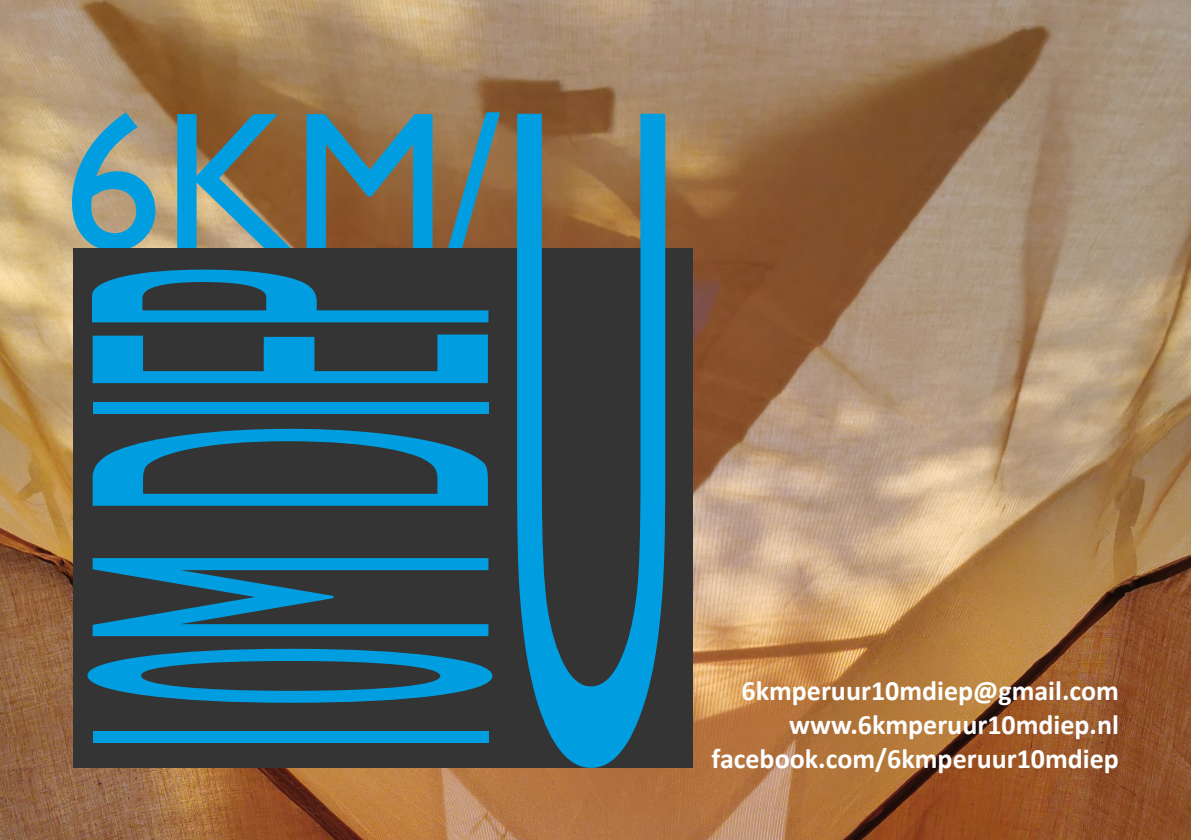
<style>
.page{position:relative;width:1191px;height:840px;background:#fff}
.page>*{position:absolute;margin:0;border:0;box-sizing:border-box;transform-origin:0 0}
.t1{font:580px "Gill Sans";color:#009ee0;scale:.21 1}
.t2{font:198px "Gill Sans";color:#009ee0}
.t3{font:700 28px/34px "Calibri";color:#fff;text-align:right}
</style>
<div class="page">
<img style="left:0;top:0;width:1191px;height:839px">
<div style="left:73px;top:248px;width:619px;height:519px;background:#343434"></div>
<svg style="left:517px;top:114px;width:148px;height:653px"></svg>
<h2 class="t2" style="left:63px;top:66px;width:441px">6KM/</h2>
<h1 class="t1" style="left:-49px;top:767px;width:2378px;rotate:-90deg">10M DIEP</h1>
<p class="t3" style="left:711px;top:673px;width:409px">6kmperuur10mdiep@gmail.com www.6kmperuur10mdiep.nl facebook.com/6kmperuur10mdiep</p>
</div>
